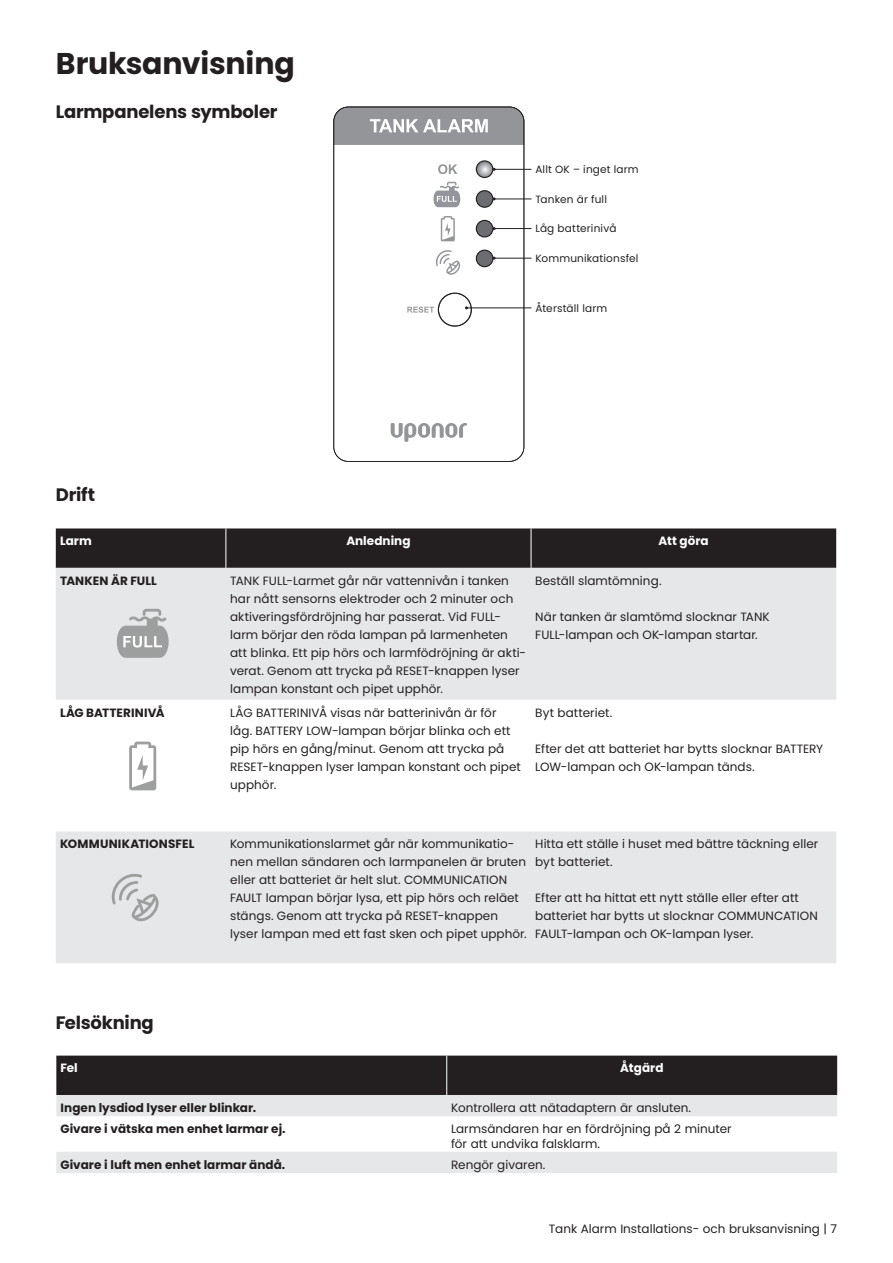
<style>
.page{position:relative;width:893px;height:1263px;background:#fff}
.page>*{position:absolute;margin:0;border:0;box-sizing:border-box;transform-origin:0 0}
.Pääotsikot_2022{font:700 30px "Poppins";letter-spacing:-.005em;color:#231f20}
.Valiotsikko_12{font:700 18px "Poppins";letter-spacing:-.01em;color:#231f20}
.Taulukkotekstit_2023{font:12px/18px "Poppins";letter-spacing:.005em;color:#231f20}
.Taulukkotekstit_2023-2{font:700 12px "Poppins";color:#231f20}
.Valiotsikko_12_nega{font:700 12px "Poppins";letter-spacing:.005em;color:#fff}
.Kuvatekstit_2022{font:10.5px "Poppins";letter-spacing:.015em;color:#231f20}
</style>
<div class="page">
<svg style="left:333px;top:107px;width:191px;height:355px"></svg>
<hr style="left:494px;top:169px;width:37px;height:1px;background:#231f20">
<hr style="left:494px;top:199px;width:37px;height:1px;background:#231f20">
<hr style="left:494px;top:228px;width:37px;height:1px;background:#231f20">
<hr style="left:494px;top:258px;width:37px;height:1px;background:#231f20">
<hr style="left:466px;top:307px;width:65px;height:1px;background:#231f20">
<svg style="left:407px;top:293px;width:64px;height:33px"></svg>
<div style="left:56px;top:528px;width:780px;height:40px;background:#231f20"></div>
<div style="left:56px;top:568px;width:780px;height:132px;background:#e6e7e9"></div>
<div style="left:56px;top:831px;width:780px;height:132px;background:#e6e7e9"></div>
<hr style="left:531px;top:528px;width:1px;height:40px;background:#fff">
<hr style="left:226px;top:528px;width:1px;height:40px;background:#fff">
<svg style="left:129px;top:742px;width:27px;height:48px"></svg>
<svg style="left:112px;top:874px;width:47px;height:47px;background:#d2d3d4"></svg>
<svg style="left:117px;top:609px;width:52px;height:49px;background:#b9babb"></svg>
<svg style="left:56px;top:1055px;width:781px;height:61px;background:#686667"></svg>
<div style="left:56px;top:1152px;width:781px;height:21px;background:#e6e7e9"></div>
<hr style="left:446px;top:1055px;width:1px;height:40px;background:#fff">
<p class="Pääotsikot_2022" style="left:56px;top:46px;width:241px">Bruksanvisning</p>
<p class="Valiotsikko_12" style="left:56px;top:101px;width:223px">Larmpanelens symboler</p>
<p class="Valiotsikko_12" style="left:56px;top:485px;width:41px">Drift</p>
<p class="Kuvatekstit_2022" style="left:535px;top:163px;width:105px">Allt OK – inget larm</p>
<p class="Kuvatekstit_2022" style="left:535px;top:193px;width:73px">Tanken är full</p>
<p class="Kuvatekstit_2022" style="left:535px;top:222px;width:83px">Låg batterinivå</p>
<p class="Kuvatekstit_2022" style="left:535px;top:252px;width:105px">Kommunikationsfel</p>
<p class="Kuvatekstit_2022" style="left:535px;top:302px;width:73px">Återställ larm</p>
<p class="Valiotsikko_12_nega" style="left:60px;top:534px;width:33px">Larm</p>
<p class="Valiotsikko_12_nega" style="left:346px;top:534px;width:66px">Anledning</p>
<p class="Valiotsikko_12_nega" style="left:658px;top:534px;width:52px">Att göra</p>
<p class="Taulukkotekstit_2023-2" style="left:60px;top:573px;width:98px">TANKEN ÄR FULL</p>
<p class="Taulukkotekstit_2023" style="left:230px;top:572px;width:298px">TANK FULL-Larmet går när vattennivån i tanken har nått sensorns elektroder och 2 minuter och aktiveringsfördröjning har passerat. Vid FULL&shy;larm börjar den röda lampan på larmenheten att blinka. Ett pip hörs och larmfödröjning är akti&shy;verat. Genom att trycka på RESET-knappen lyser lampan konstant och pipet upphör.</p>
<p class="Taulukkotekstit_2023" style="left:535px;top:572px;width:128px">Beställ slamtömning.</p>
<p class="Taulukkotekstit_2023" style="left:535px;top:608px;width:236px">När tanken är slamtömd slocknar TANK<br>FULL-lampan och OK-lampan startar.</p>
<p class="Taulukkotekstit_2023-2" style="left:60px;top:705px;width:106px">LÅG BATTERINIVÅ</p>
<p class="Taulukkotekstit_2023" style="left:230px;top:703px;width:292px">LÅG BATTERINIVÅ visas när batterinivån är för låg. BATTERY LOW-lampan börjar blinka och ett pip hörs en gång/minut. Genom att trycka på RESET-knappen lyser lampan konstant och pipet upphör.</p>
<p class="Taulukkotekstit_2023" style="left:535px;top:703px;width:78px">Byt batteriet.</p>
<p class="Taulukkotekstit_2023" style="left:535px;top:739px;width:289px">Efter det att batteriet har bytts slocknar BATTERY<br>LOW-lampan och OK-lampan tänds.</p>
<p class="Taulukkotekstit_2023-2" style="left:60px;top:837px;width:136px">KOMMUNIKATIONSFEL</p>
<p class="Taulukkotekstit_2023" style="left:230px;top:835px;width:298px">Kommunikationslarmet går när kommunikatio&shy;nen mellan sändaren och larmpanelen är bruten eller att batteriet är helt slut. COMMUNICATION FAULT lampan börjar lysa, ett pip hörs och reläet stängs. Genom att trycka på RESET-knappen lyser lampan med ett fast sken och pipet upphör.</p>
<p class="Taulukkotekstit_2023" style="left:535px;top:835px;width:285px">Hitta ett ställe i huset med bättre täckning eller byt batteriet.</p>
<p class="Taulukkotekstit_2023" style="left:535px;top:889px;width:284px">Efter att ha hittat ett nytt ställe eller efter att batteriet har bytts ut slocknar COMMUNCATION<br>FAULT-lampan och OK-lampan lyser.</p>
<p class="Valiotsikko_12" style="left:56px;top:1012px;width:100px">Felsökning</p>
<p class="Valiotsikko_12_nega" style="left:61px;top:1061px;width:19px">Fel</p>
<p class="Valiotsikko_12_nega" style="left:620px;top:1061px;width:45px">Åtgärd</p>
<p class="Taulukkotekstit_2023-2" style="left:61px;top:1101px;width:197px">Ingen lysdiod lyser eller blinkar.</p>
<p class="Taulukkotekstit_2023" style="left:451px;top:1099px;width:242px">Kontrollera att nätadaptern är ansluten.</p>
<p class="Taulukkotekstit_2023-2" style="left:61px;top:1122px;width:226px">Givare i vätska men enhet larmar ej.</p>
<p class="Taulukkotekstit_2023" style="left:451px;top:1122px;width:282px;line-height:14.4px">Larmsändaren har en fördröjning på 2 minuter för att undvika falsklarm.</p>
<p class="Taulukkotekstit_2023-2" style="left:61px;top:1157px;width:226px">Givare i luft men enhet larmar ändå.</p>
<p class="Taulukkotekstit_2023" style="left:451px;top:1155px;width:96px">Rengör givaren.</p>
<p class="Taulukkotekstit_2023" style="left:549px;top:1220px;width:290px">Tank Alarm Installations- och bruksanvisning | 7</p>
</div>
